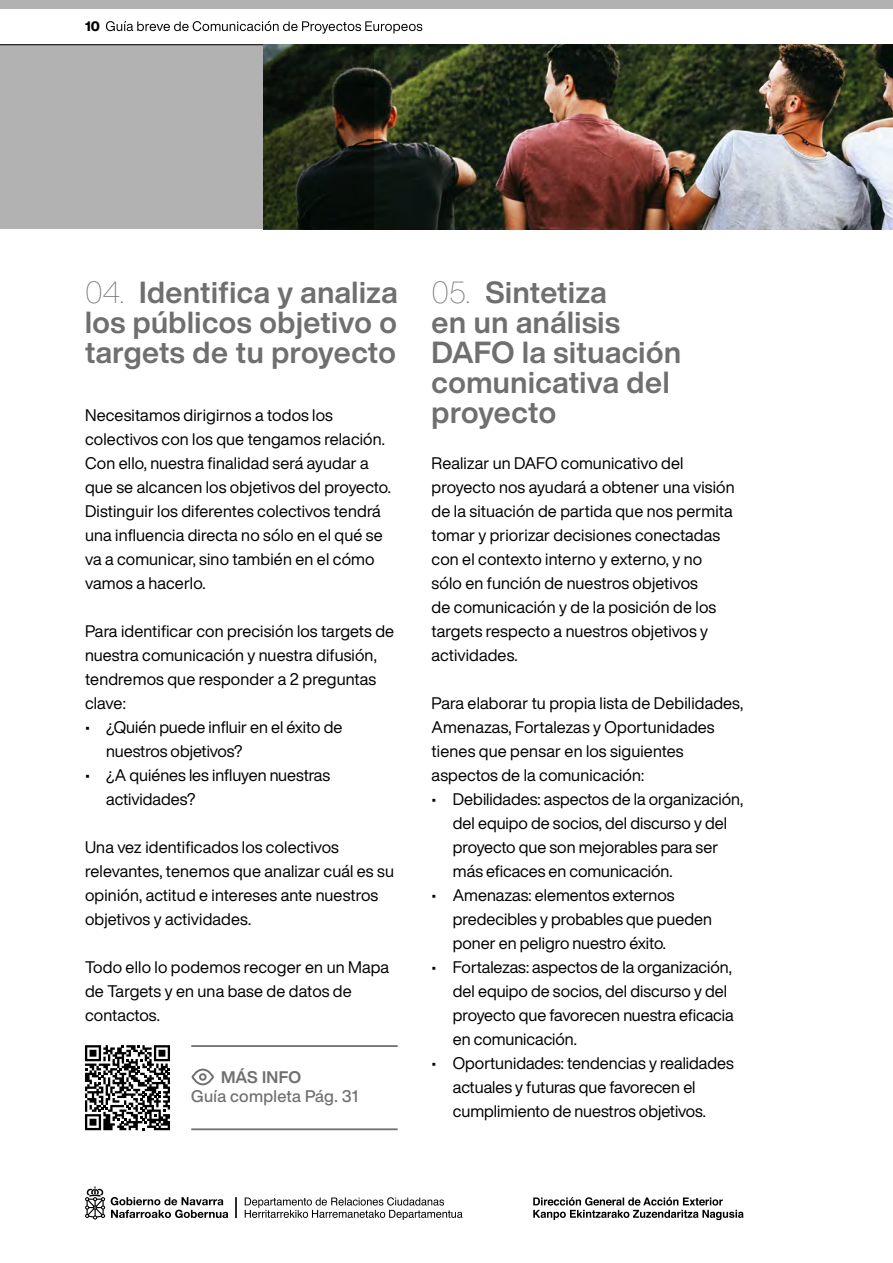
<style>
.page{position:relative;width:893px;height:1263px;background:#fff}
.page>*{position:absolute;margin:0;border:0;box-sizing:border-box;transform-origin:0 0}
.t1{font:700 30px/30px "Helvetica Now Display";letter-spacing:.02em;color:#706f6f;text-align:justify}
.Párrafo{font:16.5px/24px "Helvetica Now Display";letter-spacing:.01em;color:#000}
.Lista{font:16.5px/24px "Helvetica Now Display";color:#000}
.t2{font:500 16.5px/19.5px "Helvetica Now Display";letter-spacing:.02em;color:#706f6f}
.t3{font:800 13.5px "Helvetica Now Display";color:#000}
.s1{font-weight:100}
.s2{font-weight:700}
</style>
<div class="page">
<svg style="left:106px;top:21px;width:316px;height:13px"></svg>
<hr style="left:0;top:44px;width:893px;height:1px;background:#000">
<svg style="left:533px;top:1197px;width:211px;height:23px"></svg>
<svg style="left:85px;top:1186px;width:20px;height:33px"></svg>
<svg style="left:111px;top:1197px;width:117px;height:21px"></svg>
<svg style="left:245px;top:1197px;width:218px;height:23px"></svg>
<hr style="left:235px;top:1197px;width:2px;height:21px;background:#000">
<div style="left:0;top:0;width:893px;height:9px;background:#b3b2b2"></div>
<img style="left:374px;top:45px;width:519px;height:184px">
<svg style="left:0;top:45px;width:374px;height:184px;background:#888986"></svg>
<svg style="left:191px;top:1068px;width:23px;height:18px"></svg>
<hr style="left:191px;top:1045px;width:207px;height:2px;background:#706f6f">
<hr style="left:191px;top:1128px;width:207px;height:2px;background:#706f6f">
<svg style="left:85px;top:1045px;width:85px;height:85px"></svg>
<p class="t3" style="left:85px;top:17px;width:17px">10</p>
<h3 class="t1" style="left:85px;top:278px;width:314px"><span class="s1">04.</span> Identifica y analiza los públicos objetivo o targets de tu proyecto</h3>
<p class="Párrafo" style="left:85px;top:403px;width:307px">Necesitamos dirigirnos a todos los colectivos con los que tengamos relación.<br>Con ello, nuestra finalidad será ayudar a que se alcancen los objetivos del proyecto.<br>Distinguir los diferentes colectivos tendrá una influencia directa no sólo en el qué se va a comunicar, sino también en el cómo vamos a hacerlo.</p>
<p class="Párrafo" style="left:85px;top:619px;width:311px">Para identificar con precisión los targets de nuestra comunicación y nuestra difusión, tendremos que responder a 2 preguntas clave:</p>
<p class="Lista" style="left:106px;top:715px;width:238px;text-indent:-21px">• ¿Quién puede influir en el éxito de nuestros objetivos?</p>
<p class="Lista" style="left:106px;top:763px;width:225px;text-indent:-21px">• ¿A quiénes les influyen nuestras actividades?</p>
<p class="Párrafo" style="left:85px;top:835px;width:310px">Una vez identificados los colectivos relevantes, tenemos que analizar cuál es su opinión, actitud e intereses ante nuestros objetivos y actividades.</p>
<p class="Párrafo" style="left:85px;top:955px;width:306px">Todo ello lo podemos recoger en un Mapa de Targets y en una base de datos de contactos.</p>
<p class="t2" style="left:191px;top:1067px;width:168px;text-indent:30px"><span class="s2">MÁS INFO<br></span>Guía completa Pág. 31</p>
<h3 class="t1" style="left:432px;top:278px;width:251px;text-align:left"><span class="s1">05.</span> Sintetiza<br>en un análisis<br>DAFO la situación comunicativa del proyecto</h3>
<p class="Párrafo" style="left:432px;top:451px;width:305px">Realizar un DAFO comunicativo del proyecto nos ayudará a obtener una visión de la situación de partida que nos permita tomar y priorizar decisiones conectadas con el contexto interno y externo, y no sólo en función de nuestros objetivos<br>de comunicación y de la posición de los targets respecto a nuestros objetivos y actividades.</p>
<p class="Párrafo" style="left:432px;top:691px;width:313px">Para elaborar tu propia lista de Debilidades, Amenazas, Fortalezas y Oportunidades tienes que pensar en los siguientes aspectos de la comunicación:</p>
<p class="Lista" style="left:453px;top:787px;width:292px;text-indent:-21px">• Debilidades: aspectos de la organización, del equipo de socios, del discurso y del proyecto que son mejorables para ser más eficaces en comunicación.</p>
<p class="Lista" style="left:453px;top:883px;width:261px;text-indent:-21px">• Amenazas: elementos externos predecibles y probables que pueden poner en peligro nuestro éxito.</p>
<p class="Lista" style="left:453px;top:955px;width:282px;text-indent:-21px">• Fortalezas: aspectos de la organización, del equipo de socios, del discurso y del proyecto que favorecen nuestra eficacia en comunicación.</p>
<p class="Lista" style="left:453px;top:1051px;width:282px;text-indent:-21px">• Oportunidades: tendencias y realidades actuales y futuras que favorecen el cumplimiento de nuestros objetivos.</p>
</div>
